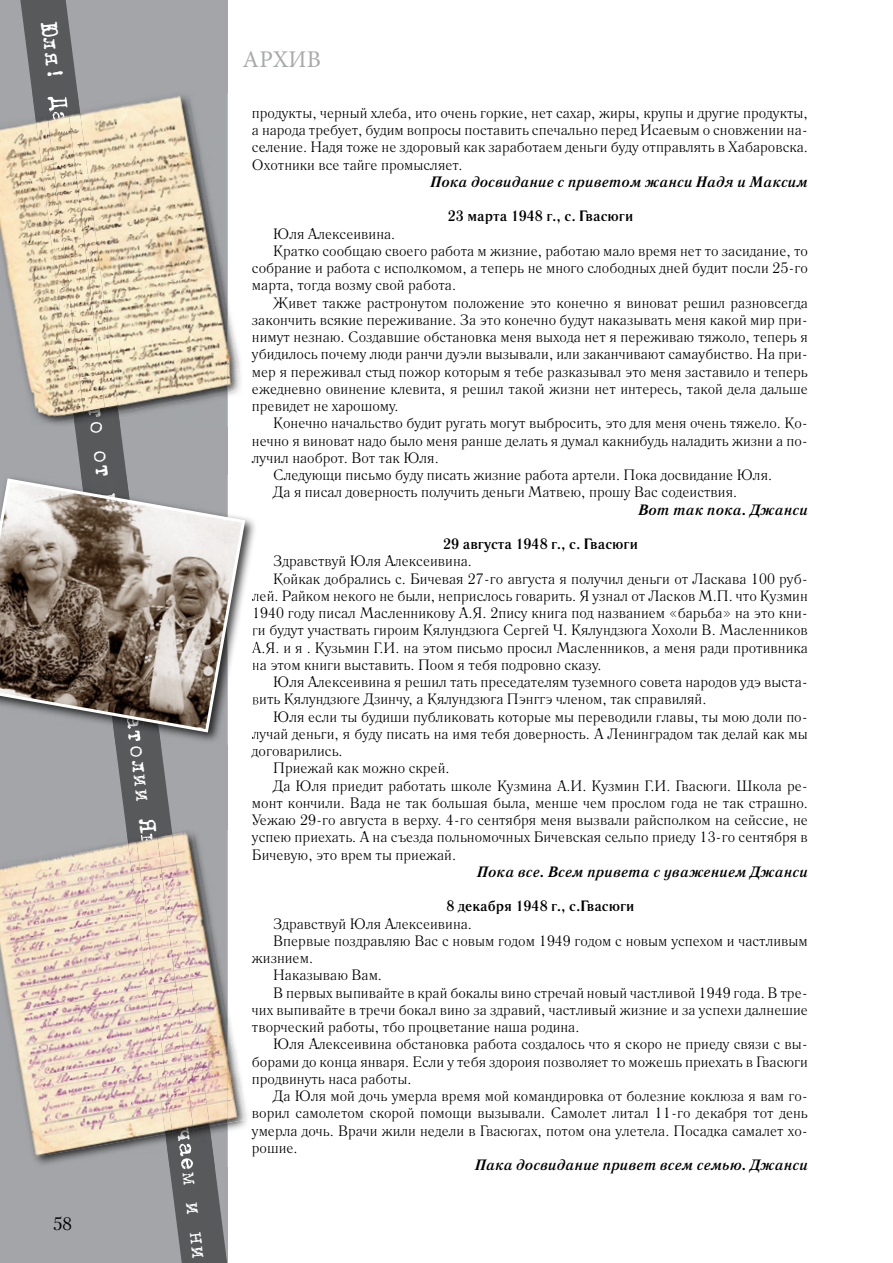
<style>
.page{position:relative;width:893px;height:1263px;background:#fff}
.page>*{position:absolute;margin:0;border:0;box-sizing:border-box;transform-origin:0 0}
.t1{font:24px "Minion Pro";color:#a7a9ac}
.t2{font:18px "Petersburg C";color:#000}
.t3{font:15px/17.2px "Literaturnaya C";color:#000;text-align:justify}
.t4{font:italic 700 15px "Literaturnaya C";color:#000}
.t5{font:700 15px "Literaturnaya C";color:#000}
</style>
<div class="page">
<div style="left:0;top:0;width:227px;height:1263px;background:#a3a5a8"></div>
<svg style="left:20px;top:0;width:207px;height:1263px"></svg>
<img style="left:20px;top:475px;width:237px;height:269px">
<img style="left:92px;top:475px;width:54px;height:269px">
<img style="left:252px;top:590px;width:5px;height:14px">
<img style="left:254px;top:607px;width:3px;height:14px">
<img style="left:253px;top:625px;width:4px;height:14px">
<img style="left:252px;top:642px;width:5px;height:14px">
<img style="left:253px;top:659px;width:4px;height:14px">
<img style="left:253px;top:694px;width:4px;height:14px">
<img style="left:252px;top:728px;width:5px;height:14px">
<svg style="left:0;top:477px;width:247px;height:257px"></svg>
<img style="left:20px;top:830px;width:227px;height:337px">
<img style="left:135px;top:1157px;width:63px;height:10px">
<img style="left:227px;top:1020px;width:18px;height:103px">
<img style="left:0;top:830px;width:227px;height:327px">
<img style="left:128px;top:832px;width:82px;height:302px">
<img style="left:136px;top:835px;width:57px;height:298px">
<img style="left:227px;top:93px;width:10px;height:334px">
<img style="left:227px;top:313px;width:14px;height:79px">
<img style="left:0;top:93px;width:227px;height:334px">
<img style="left:35px;top:109px;width:83px;height:311px">
<img style="left:47px;top:111px;width:59px;height:307px">
<p class="t2" style="left:53px;top:1213px;width:20px">58</p>
<h1 class="t1" style="left:242px;top:43px;width:80px">АРХИВ</h1>
<p class="t3" style="left:252px;top:104px;width:557px">продукты, черный хлеба, ито очень горкие, нет сахар, жиры, крупы и другие продукты, а народа требует, будим вопросы поставить спечально перед Исаевым о сновжении на&shy;селение. Надя тоже не здоровый как заработаем деньги буду отправлять в Хабаровска.<br>Охотники все тайге промысляет.</p>
<p class="t4" style="left:430px;top:173px;width:379px">Пока досвидание с приветом жанси Надя и Максим</p>
<p class="t5" style="left:448px;top:207px;width:187px">23 марта 1948 г., с. Гвасюги</p>
<p class="t3" style="left:273px;top:225px;width:124px">Юля Алексеивина.</p>
<p class="t3" style="left:273px;top:242px;width:536px">Кратко сообщаю своего работа м жизние, работаю мало время нет то засидание, то</p>
<p class="t3" style="left:252px;top:259px;width:557px">собрание и работа с исполкомом, а теперь не много слободных дней будит посли 25-го</p>
<p class="t3" style="left:252px;top:277px;width:206px">марта, тогда возму свой работа.</p>
<p class="t3" style="left:273px;top:294px;width:536px">Живет также растронутом положение это конечно я виноват решил разновсегда</p>
<p class="t3" style="left:252px;top:311px;width:557px">закончить всякие переживание. За это конечно будут наказывать меня какой мир при-</p>
<p class="t3" style="left:252px;top:328px;width:557px">нимут незнаю. Создавшие обстановка меня выхода нет я переживаю тяжоло, теперь я</p>
<p class="t3" style="left:252px;top:346px;width:557px">убидилось почему люди ранчи дуэли вызывали, или заканчивают самаубиство. На при-</p>
<p class="t3" style="left:252px;top:363px;width:557px">мер я переживал стыд пожор которым я тебе разказывал это меня заставило и теперь</p>
<p class="t3" style="left:252px;top:380px;width:557px">ежедневно овинение клевита, я решил такой жизни нет интересь, такой дела дальше</p>
<p class="t3" style="left:252px;top:397px;width:148px">превидет не харошому.</p>
<p class="t3" style="left:273px;top:415px;width:536px">Конечно начальство будит ругать могут выбросить, это для меня очень тяжело. Ко-</p>
<p class="t3" style="left:252px;top:432px;width:557px">нечно я виноват надо было меня ранше делать я думал какнибудь наладить жизни а по-</p>
<p class="t3" style="left:252px;top:449px;width:188px">лучил наоброт. Вот так Юля.</p>
<p class="t3" style="left:273px;top:466px;width:500px">Следующи письмо буду писать жизние работа артели. Пока досвидание Юля.</p>
<p class="t3" style="left:273px;top:484px;width:465px">Да я писал доверность получить деньги Матвею, прошу Вас содеиствия.</p>
<p class="t4" style="left:638px;top:501px;width:171px">Вот так пока. Джанси</p>
<p class="t5" style="left:443px;top:535px;width:196px">29 августа 1948 г., с. Гвасюги</p>
<p class="t3" style="left:273px;top:553px;width:200px">Здравствуй Юля Алексеивина.</p>
<p class="t3" style="left:273px;top:570px;width:536px">Койкак добрались с. Бичевая 27-го августа я получил деньги от Ласкава 100 руб-</p>
<p class="t3" style="left:252px;top:587px;width:557px">лей. Райком некого не были, неприслось говарить. Я узнал от Ласков М.П. что Кузмин</p>
<p class="t3" style="left:252px;top:604px;width:557px">1940 году писал Масленникову А.Я. 2пису книга под названием «барьба» на это кни-</p>
<p class="t3" style="left:252px;top:622px;width:557px">ги будут участвать гироим Кялундзюга Сергей Ч. Кялундзюга Хохоли В. Масленников</p>
<p class="t3" style="left:252px;top:639px;width:557px">А.Я. и я . Кузьмин Г.И. на этом письмо просил Масленников, а меня ради противника</p>
<p class="t3" style="left:252px;top:656px;width:351px">на этом книги выставить. Поом я тебя подровно сказу.</p>
<p class="t3" style="left:273px;top:673px;width:536px">Юля Алексеивина я решил тать преседателям туземного совета народов удэ выста-</p>
<p class="t3" style="left:252px;top:691px;width:456px">вить Кялундзюге Дзинчу, а Кялундзюга Пэнггэ членом, так справиляй.</p>
<p class="t3" style="left:273px;top:708px;width:536px">Юля если ты будиши публиковать которые мы переводили главы, ты мою доли по-</p>
<p class="t3" style="left:252px;top:725px;width:557px">лучай деньги, я буду писать на имя тебя доверность. А Ленинградом так делай как мы</p>
<p class="t3" style="left:252px;top:742px;width:92px">договарились.</p>
<p class="t3" style="left:273px;top:760px;width:178px">Приежай как можно скрей.</p>
<p class="t3" style="left:273px;top:777px;width:536px">Да Юля приедит работать школе Кузмина А.И. Кузмин Г.И. Гвасюги. Школа ре-</p>
<p class="t3" style="left:252px;top:794px;width:557px">монт кончили. Вада не так большая была, менше чем прослом года не так страшно.</p>
<p class="t3" style="left:252px;top:811px;width:557px">Уежаю 29-го августа в верху. 4-го сентября меня вызвали райсполком на сейссие, не</p>
<p class="t3" style="left:252px;top:829px;width:557px">успею приехать. А на съезда польномочных Бичевская сельпо приеду 13-го сентября в</p>
<p class="t3" style="left:252px;top:846px;width:206px">Бичевую, это врем ты приежай.</p>
<p class="t4" style="left:477px;top:863px;width:332px">Пока все. Всем привета с уважением Джанси</p>
<p class="t5" style="left:447px;top:897px;width:189px">8 декабря 1948 г., с.Гвасюги</p>
<p class="t3" style="left:273px;top:915px;width:200px">Здравствуй Юля Алексеивина.</p>
<p class="t3" style="left:273px;top:932px;width:536px">Впервые поздравляю Вас с новым годом 1949 годом с новым успехом и частливым</p>
<p class="t3" style="left:252px;top:949px;width:63px">жизнием.</p>
<p class="t3" style="left:273px;top:967px;width:110px">Наказываю Вам.</p>
<p class="t3" style="left:273px;top:984px;width:536px">В первых выпивайте в край бокалы вино стречай новый частливой 1949 года. В тре-</p>
<p class="t3" style="left:252px;top:1001px;width:558px">чих выпивайте в тречи бокал вино за здравий, частливый жизние и за успехи далнешие</p>
<p class="t3" style="left:252px;top:1018px;width:329px">творческий работы, тбо процветание наша родина.</p>
<p class="t3" style="left:273px;top:1036px;width:536px">Юля Алексеивина обстановка работа создалось что я скоро не приеду связи с вы-</p>
<p class="t3" style="left:252px;top:1053px;width:557px">борами до конца января. Если у тебя здороия позволяет то можешь приехать в Гвасюги</p>
<p class="t3" style="left:252px;top:1070px;width:161px">продвинуть наса работы.</p>
<p class="t3" style="left:273px;top:1087px;width:536px">Да Юля мой дочь умерла время мой командировка от болезние коклюза я вам го-</p>
<p class="t3" style="left:252px;top:1105px;width:557px">ворил самолетом скорой помощи вызывали. Самолет литал 11-го декабря тот день</p>
<p class="t3" style="left:252px;top:1122px;width:557px">умерла дочь. Врачи жили недели в Гвасюгах, потом она улетела. Посадка самалет хо-</p>
<p class="t3" style="left:252px;top:1139px;width:47px">рошие.</p>
<p class="t4" style="left:475px;top:1156px;width:334px">Пака досвидание привет всем семью. Джанси</p>
</div>
